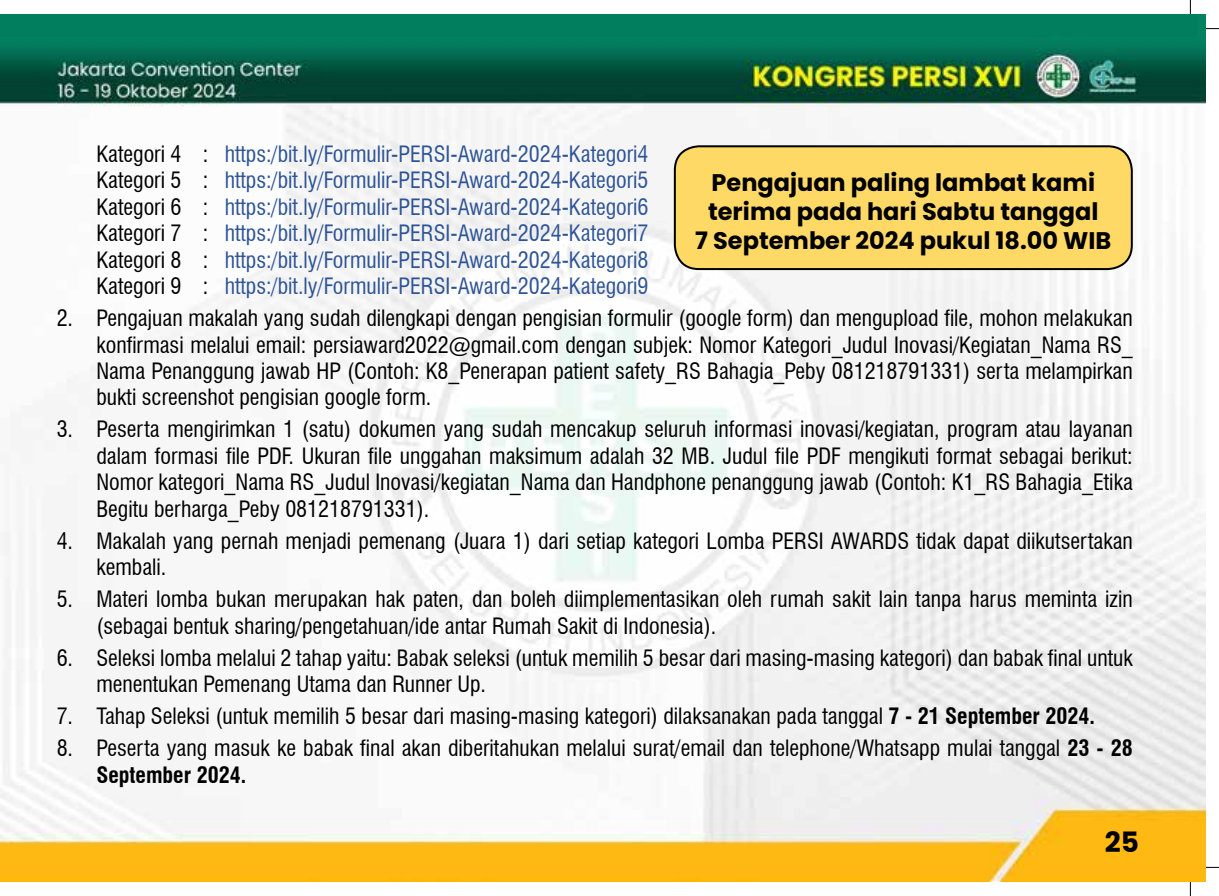
<style>
.page{position:relative;width:1219px;height:896px;background:#fff}
.page>*{position:absolute;margin:0;border:0;box-sizing:border-box;transform-origin:0 0}
.t1{font:700 28px "Poppins";color:#000}
.t2{font:700 24px/28.8px "Poppins";color:#000;text-align:center}
.t3{font:condensed 22px/26.4px "Swiss 721 BT";color:#000}
.t4{font:condensed 22px/26.4px "Swiss 721 BT";color:#2e5496;text-align:justify}
.s1{color:#000}
.s2{font-weight:700}
</style>
<div class="page">
<svg style="left:1190px;top:0;width:1px;height:14px"></svg>
<svg style="left:1205px;top:28px;width:14px;height:1px"></svg>
<svg style="left:1205px;top:867px;width:14px;height:1px"></svg>
<svg style="left:1190px;top:882px;width:1px;height:14px"></svg>
<img style="left:1px;top:14px;width:1204px;height:868px">
<div style="left:675px;top:146px;width:457px;height:123px;background:#ffd966;border-radius:24px"></div>
<div style="left:674px;top:145px;width:459px;height:125px;border:2px solid #000;border-radius:24px"></div>
<p class="t4" style="left:96px;top:141px;width:554px"><span class="s1">Kategori 4 :</span> https:/bit.ly/Formulir-PERSI-Award-2024-Kategori4<br><span class="s1">Kategori 5 :</span> https:/bit.ly/Formulir-PERSI-Award-2024-Kategori5<br><span class="s1">Kategori 6 :</span> https:/bit.ly/Formulir-PERSI-Award-2024-Kategori6<br><span class="s1">Kategori 7 :</span> https:/bit.ly/Formulir-PERSI-Award-2024-Kategori7<br><span class="s1">Kategori 8 :</span> https:/bit.ly/Formulir-PERSI-Award-2024-Kategori8<br><span class="s1">Kategori 9 :</span> https:/bit.ly/Formulir-PERSI-Award-2024-Kategori9</p>
<p class="t3" style="left:96px;top:305px;width:1038px;text-align:justify;text-indent:-40px">2. Pengajuan makalah yang sudah dilengkapi dengan pengisian formulir (google form) dan mengupload file, mohon melakukan konfirmasi melalui email: persiaward2022@gmail.com dengan subjek: Nomor Kategori_Judul Inovasi/Kegiatan_Nama RS_ Nama Penanggung jawab HP (Contoh: K8_Penerapan patient safety_RS Bahagia_Peby 081218791331) serta melampirkan bukti screenshot pengisian google form.</p>
<p class="t3" style="left:96px;top:416px;width:1038px;text-align:justify;text-indent:-40px">3. Peserta mengirimkan 1 (satu) dokumen yang sudah mencakup seluruh informasi inovasi/kegiatan, program atau layanan dalam formasi file PDF. Ukuran file unggahan maksimum adalah 32 MB. Judul file PDF mengikuti format sebagai berikut:<br>Nomor kategori_Nama RS_Judul Inovasi/kegiatan_Nama dan Handphone penanggung jawab (Contoh: K1_RS Bahagia_Etika Begitu berharga_Peby 081218791331).</p>
<p class="t3" style="left:96px;top:527px;width:1038px;text-indent:-40px">4. Makalah yang pernah menjadi pemenang (Juara 1) dari setiap kategori Lomba PERSI AWARDS tidak dapat diikutsertakan kembali.</p>
<p class="t3" style="left:96px;top:586px;width:1038px;text-indent:-40px">5. Materi lomba bukan merupakan hak paten, dan boleh diimplementasikan oleh rumah sakit lain tanpa harus meminta izin (sebagai bentuk sharing/pengetahuan/ide antar Rumah Sakit di Indonesia).</p>
<p class="t3" style="left:96px;top:644px;width:1038px;text-indent:-40px">6. Seleksi lomba melalui 2 tahap yaitu: Babak seleksi (untuk memilih 5 besar dari masing-masing kategori) dan babak final untuk menentukan Pemenang Utama dan Runner Up.</p>
<p class="t3" style="left:57px;top:703px;width:1040px">7. Tahap Seleksi (untuk memilih 5 besar dari masing-masing kategori) dilaksanakan pada tanggal <span class="s2">7 - 21 September 2024.</span></p>
<p class="t3" style="left:96px;top:735px;width:1038px;text-indent:-40px">8. Peserta yang masuk ke babak final akan diberitahukan melalui surat/email dan telephone/Whatsapp mulai tanggal <span class="s2">23 - 28<br>September 2024.</span></p>
<p class="t2" style="left:695px;top:169px;width:418px">Pengajuan paling lambat kami terima pada hari Sabtu tanggal<br>7 September 2024 pukul 18.00 WIB</p>
<p class="t1" style="left:1105px;top:825px;width:36px">25</p>
</div>
